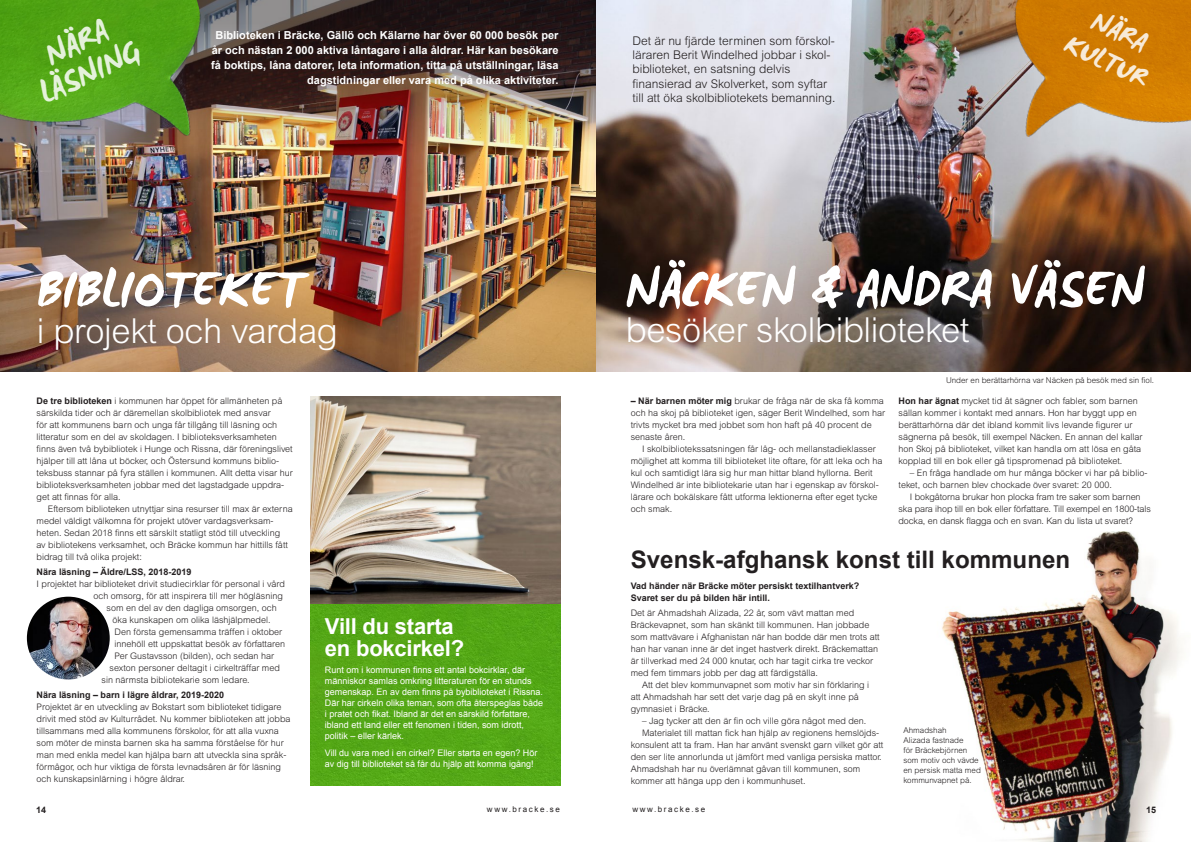
<style>
.page{position:relative;width:1191px;height:842px;background:#fff}
.page>*{position:absolute;margin:0;border:0;box-sizing:border-box;transform-origin:0 0}
.t1{font:700 55px "WC Mano Negra Bta";color:#fff}
.t2{font:300 34.5px "Arial";letter-spacing:-.01em;color:#fff}
.t3{font:700 33.3px/32px "WC Mano Negra Bta";color:#fff;text-align:center}
.t4{font:700 29.3px "WC Mano Negra Bta";color:#fff}
.t5{font:700 24.1px "Arial";color:#231f20}
.t6{font:700 22px/22px "Arial";letter-spacing:-.01em;color:#fff}
.t7{font:300 12px/14px "Arial";color:#231f20}
.t8{font:700 11px/15px "Arial";color:#fff;text-align:right}
.t9{font:300 9px/12px "Arial";color:#231f20}
.t10{font:9px/11px "Arial";color:#fff}
.t11{font:700 9px/12px "Arial";color:#231f20}
.t12{font:300 8px/10px "Arial";color:#231f20}
.t13{font:8px "Arial";letter-spacing:.2em;color:#231f20}
.s1{font-weight:700}
</style>
<div class="page">
<img style="left:942px;top:531px;width:240px;height:311px">
<img style="left:0;top:0;width:1191px;height:372px">
<img style="left:310px;top:397px;width:250px;height:208px">
<img style="left:0;top:0;width:595px;height:351px">
<img style="left:0;top:0;width:230px;height:186px">
<div style="left:310px;top:605px;width:250px;height:180px;background:#54a816"></div>
<img style="left:27px;top:597px;width:83px;height:82px;border-radius:41px">
<img style="left:984px;top:0;width:207px;height:180px">
<h3 class="t3" style="left:20px;top:49px;width:110px;rotate:-25deg">NÄRA<br>LÄSNING</h3>
<p class="t8" style="left:211px;top:28px;width:349px">Biblioteken i Bräcke, Gällö och Kälarne har över 60 000 besök per år och nästan 2 000 aktiva låntagare i alla åldrar. Här kan besökare få boktips, låna datorer, leta information, titta på utställningar, läsa dagstidningar eller vara med på olika aktiviteter.</p>
<h1 class="t1" style="left:37px;top:252px;width:267px">BIBLIOTEKET</h1>
<h2 class="t2" style="left:37px;top:311px;width:302px">i projekt och vardag</h2>
<p class="t9" style="left:37px;top:395px;width:258px"><span class="s1">De tre biblioteken</span> i kommunen har öppet för allmänheten på särskilda tider och är däremellan skolbibliotek med ansvar<br>för att kommunens barn och unga får tillgång till läsning och litteratur som en del av skoldagen. I biblioteksverksamheten finns även två bybibliotek i Hunge och Rissna, där föreningslivet hjälper till att låna ut böcker, och Östersund kommuns biblio&shy;teksbuss stannar på fyra ställen i kommunen. Allt detta visar hur biblioteksverksamheten jobbar med det lagstadgade uppdra&shy;get att finnas för alla.</p>
<p class="t9" style="left:37px;top:503px;width:258px;text-indent:11px">Eftersom biblioteken utnyttjar sina resurser till max är externa medel väldigt välkomna för projekt utöver vardagsverksam&shy;heten. Sedan 2018 finns ett särskilt statligt stöd till utveckling<br>av bibliotekens verksamhet, och Bräcke kommun har hittills fått bidrag till två olika projekt:</p>
<p class="t11" style="left:37px;top:566px;width:157px">Nära läsning – Äldre/LSS, 2018-2019</p>
<p class="t9" style="left:37px;top:578px;width:250px">I projektet har biblioteket drivit studiecirklar för personal i vård</p>
<p class="t9" style="left:94px;top:590px;width:191px">och omsorg, för att inspirera till mer högläsning</p>
<p class="t9" style="left:107px;top:602px;width:172px">som en del av den dagliga omsorgen, och</p>
<p class="t9" style="left:113px;top:614px;width:160px">öka kunskapen om olika läshjälpmedel.</p>
<p class="t9" style="left:115px;top:626px;width:169px">Den första gemensamma träffen i oktober</p>
<p class="t9" style="left:115px;top:638px;width:172px">innehöll ett uppskattat besök av författaren</p>
<p class="t9" style="left:115px;top:650px;width:161px">Per Gustavsson (bilden), och sedan har</p>
<p class="t9" style="left:110px;top:662px;width:172px">sexton personer deltagit i cirkelträffar med</p>
<p class="t9" style="left:102px;top:674px;width:150px">sin närmsta bibliotekarie som ledare.</p>
<p class="t11" style="left:37px;top:689px;width:189px">Nära läsning – barn i lägre åldrar, 2019-2020</p>
<p class="t9" style="left:37px;top:700px;width:256px">Projektet är en utveckling av Bokstart som biblioteket tidigare drivit med stöd av Kulturrådet. Nu kommer biblioteken att jobba tillsammans med alla kommunens förskolor, för att alla vuxna som möter de minsta barnen ska ha samma förståelse för hur man med enkla medel kan hjälpa barn att utveckla sina språk&shy;förmågor, och hur viktiga de första levnadsåren är för läsning och kunskapsinlärning i högre åldrar.</p>
<h3 class="t6" style="left:325px;top:616px;width:141px">Vill du starta en bokcirkel?</h3>
<p class="t10" style="left:325px;top:664px;width:220px">Runt om i kommunen finns ett antal bokcirklar, där människor samlas omkring litteraturen för en stunds gemenskap. En av dem finns på bybiblioteket i Rissna.<br>Där har cirkeln olika teman, som ofta återspeglas både i pratet och fikat. Ibland är det en särskild författare, ibland ett land eller ett fenomen i tiden, som idrott, politik – eller kärlek.</p>
<p class="t10" style="left:325px;top:747px;width:214px">Vill du vara med i en cirkel? Eller starta en egen? Hör av dig till biblioteket så får du hjälp att komma igång!</p>
<h3 class="t4" style="left:1101px;top:2px;width:59px;rotate:25deg">NÄRA</h3>
<h3 class="t7" style="left:632px;top:34px;width:204px">Det är nu fjärde terminen som förskol-</h3>
<h3 class="t4" style="left:1074px;top:24px;width:90px;rotate:25deg">KULTUR</h3>
<h3 class="t7" style="left:632px;top:48px;width:205px">läraren Berit Windelhed jobbar i skol&shy;biblioteket, en satsning delvis finansierad av Skolverket, som syftar till att öka skolbibliotekets bemanning.</h3>
<h1 class="t1" style="left:625px;top:252px;width:520px">NÄCKEN &amp; ANDRA VÄSEN</h1>
<h2 class="t2" style="left:625px;top:310px;width:345px">besöker skolbiblioteket</h2>
<p class="t9" style="left:631px;top:395px;width:256px"><span class="s1">– När barnen möter mig</span> brukar de fråga när de ska få komma och ha skoj på biblioteket igen, säger Berit Windelhed, som har trivts mycket bra med jobbet som hon haft på 40 procent de senaste åren.</p>
<p class="t9" style="left:631px;top:443px;width:253px;text-indent:11px">I skolbibliotekssatsningen får låg- och mellanstadieklasser möjlighet att komma till biblioteket lite oftare, för att leka och ha kul och samtidigt lära sig hur man hittar bland hyllorna. Berit Windelhed är inte bibliotekarie utan har i egenskap av förskol&shy;lärare och bokälskare fått utforma lektionerna efter eget tycke och smak.</p>
<p class="t12" style="left:946px;top:375px;width:209px">Under en berättarhörna var Näcken på besök med sin fiol.</p>
<p class="t9" style="left:898px;top:395px;width:245px"><span class="s1">Hon har ägnat</span> mycket tid åt sägner och fabler, som barnen sällan kommer i kontakt med annars. Hon har byggt upp en berättarhörna där det ibland kommit livs levande figurer ur sägnerna på besök, till exempel Näcken. En annan del kallar hon Skoj på biblioteket, vilket kan handla om att lösa en gåta kopplad till en bok eller gå tipspromenad på biblioteket.</p>
<p class="t9" style="left:898px;top:467px;width:250px;text-indent:11px">– En fråga handlade om hur många böcker vi har på biblio&shy;teket, och barnen blev chockade över svaret: 20 000.</p>
<p class="t9" style="left:898px;top:491px;width:254px;text-indent:11px">I bokgåtorna brukar hon plocka fram tre saker som barnen ska para ihop till en bok eller författare. Till exempel en 1800-tals docka, en dansk flagga och en svan. Kan du lista ut svaret?</p>
<h3 class="t5" style="left:631px;top:543px;width:441px">Svensk-afghansk konst till kommunen</h3>
<p class="t11" style="left:631px;top:580px;width:230px">Vad händer när Bräcke möter persiskt textilhantverk?<br>Svaret ser du på bilden här intill.</p>
<p class="t9" style="left:631px;top:606px;width:250px">Det är Ahmadshah Alizada, 22 år, som vävt mattan med Bräckevapnet, som han skänkt till kommunen. Han jobbade som mattvävare i Afghanistan när han bodde där men trots att han har vanan inne är det inget hastverk direkt. Bräckemattan är tillverkad med 24 000 knutar, och har tagit cirka tre veckor med fem timmars jobb per dag att färdigställa.</p>
<p class="t9" style="left:631px;top:678px;width:240px;text-indent:11px">Att det blev kommunvapnet som motiv har sin förklaring i att Ahmadshah har sett det varje dag på en skylt inne på gymnasiet i Bräcke.</p>
<p class="t9" style="left:642px;top:714px;width:226px">– Jag tycker att den är fin och ville göra något med den.</p>
<p class="t9" style="left:642px;top:726px;width:238px">Materialet till mattan fick han hjälp av regionens hemslöjds-</p>
<p class="t9" style="left:631px;top:738px;width:254px">konsulent att ta fram. Han har använt svenskt garn vilket gör att</p>
<p class="t9" style="left:631px;top:750px;width:252px">den ser lite annorlunda ut jämfört med vanliga persiska mattor.</p>
<p class="t9" style="left:631px;top:762px;width:231px">Ahmadshah har nu överlämnat gåvan till kommunen, som</p>
<p class="t9" style="left:631px;top:774px;width:176px">kommer att hänga upp den i kommunhuset.</p>
<p class="t12" style="left:903px;top:725px;width:79px">Ahmadshah<br>Alizada fastnade<br>för Bräckebjörnen som motiv och vävde en persisk matta med kommunvapnet på.</p>
<p class="t11" style="left:36px;top:804px;width:12px">14</p>
<p class="t13" style="left:487px;top:804px;width:74px">www.bracke.se</p>
<p class="t13" style="left:632px;top:804px;width:74px">www.bracke.se</p>
<p class="t11" style="left:1146px;top:804px;width:12px">15</p>
</div>
